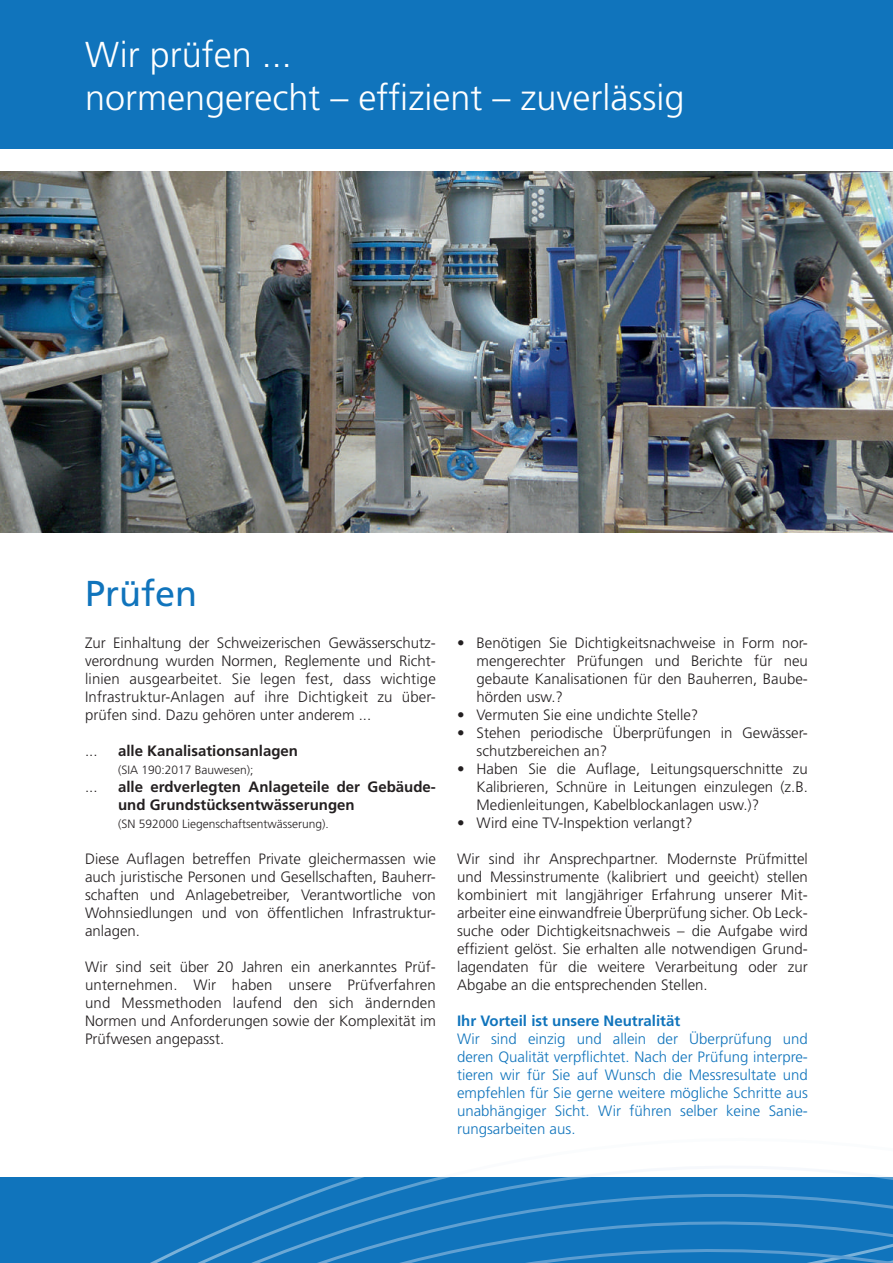
<style>
.page{position:relative;width:893px;height:1263px;background:#fff}
.page>*{position:absolute;margin:0;border:0;box-sizing:border-box;transform-origin:0 0}
.t1{font:300 36px/44px "Frutiger";color:#fff}
.t2{font:36px "Frutiger";color:#1074bc}
.t3{font:300 15px/18px "Frutiger";color:#231f20;text-align:justify}
.t4{font:300 15px/18px "Frutiger";color:#1074bc;text-align:justify}
.t5{font:700 15px/18px "Frutiger";color:#231f20}
.t6{font:700 15px "Frutiger";color:#1074bc}
.t7{font:300 12px "Frutiger";color:#231f20}
</style>
<div class="page">
<svg style="left:0;top:1177px;width:893px;height:86px;background:#1777bd"></svg>
<img style="left:0;top:171px;width:893px;height:362px">
<div style="left:0;top:0;width:893px;height:149px;background:#1074bc"></div>
<h1 class="t1" style="left:85px;top:32px;width:601px">Wir prüfen ...<br>normengerecht – effizient – zuverlässig</h1>
<h1 class="t2" style="left:85px;top:573px;width:114px">Prüfen</h1>
<p class="t3" style="left:85px;top:634px;width:352px">Zur Einhaltung der Schweizerischen Gewässerschutz&shy;verordnung wurden Normen, Reglemente und Richt&shy;linien ausgearbeitet. Sie legen fest, dass wichtige Infrastruktur-Anlagen auf ihre Dichtigkeit zu über&shy;prüfen sind. Dazu gehören unter anderem ...</p>
<p class="t3" style="left:85px;top:742px;width:14px">...</p>
<p class="t5" style="left:118px;top:742px;width:182px">alle Kanalisationsanlagen</p>
<p class="t7" style="left:118px;top:763px;width:137px">(SIA 190:2017 Bauwesen);</p>
<p class="t3" style="left:85px;top:778px;width:14px">...</p>
<p class="t5" style="left:118px;top:778px;width:319px">alle erdverlegten Anlageteile der Gebäude&shy;und Grundstücksentwässerungen</p>
<p class="t7" style="left:118px;top:817px;width:212px">(SN 592000 Liegenschaftsentwässerung).</p>
<p class="t3" style="left:85px;top:850px;width:352px">Diese Auflagen betreffen Private gleichermassen wie auch juristische Personen und Gesellschaften, Bauherr&shy;schaften und Anlagebetreiber, Verantwortliche von Wohnsiedlungen und von öffentlichen Infrastruktur&shy;anlagen.</p>
<p class="t3" style="left:85px;top:958px;width:352px">Wir sind seit über 20 Jahren ein anerkanntes Prüf&shy;unternehmen. Wir haben unsere Prüfverfahren und Messmethoden laufend den sich ändernden Normen und Anforderungen sowie der Komplexität im Prüfwesen angepasst.</p>
<p class="t3" style="left:477px;top:634px;width:333px;text-indent:-20px">• Benötigen Sie Dichtigkeitsnachweise in Form nor&shy;mengerechter Prüfungen und Berichte für neu gebaute Kanalisationen für den Bauherren, Baube&shy;hörden usw.?</p>
<p class="t3" style="left:457px;top:706px;width:243px">• Vermuten Sie eine undichte Stelle?</p>
<p class="t3" style="left:477px;top:724px;width:333px;text-indent:-20px">• Stehen periodische Überprüfungen in Gewässer&shy;schutzbereichen an?</p>
<p class="t3" style="left:477px;top:760px;width:333px;text-indent:-20px">• Haben Sie die Auflage, Leitungsquerschnitte zu Kalibrieren, Schnüre in Leitungen einzulegen (z.B.<br>Medienleitungen, Kabelblockanlagen usw.)?</p>
<p class="t3" style="left:457px;top:814px;width:237px">• Wird eine TV-Inspektion verlangt?</p>
<p class="t3" style="left:457px;top:850px;width:352px">Wir sind ihr Ansprechpartner. Modernste Prüfmittel und Messinstrumente (kalibriert und geeicht) stellen kombiniert mit langjähriger Erfahrung unserer Mit&shy;arbeiter eine einwandfreie Überprüfung sicher. Ob Leck&shy;suche oder Dichtigkeitsnachweis – die Aufgabe wird effizient gelöst. Sie erhalten alle notwendigen Grund&shy;lagendaten für die weitere Verarbeitung oder zur Abgabe an die entsprechenden Stellen.</p>
<p class="t6" style="left:457px;top:1012px;width:225px">Ihr Vorteil ist unsere Neutralität</p>
<p class="t4" style="left:457px;top:1030px;width:352px">Wir sind einzig und allein der Überprüfung und deren Qualität verpflichtet. Nach der Prüfung interpre&shy;tieren wir für Sie auf Wunsch die Messresultate und empfehlen für Sie gerne weitere mögliche Schritte aus unabhängiger Sicht. Wir führen selber keine Sanie&shy;rungsarbeiten aus.</p>
</div>
